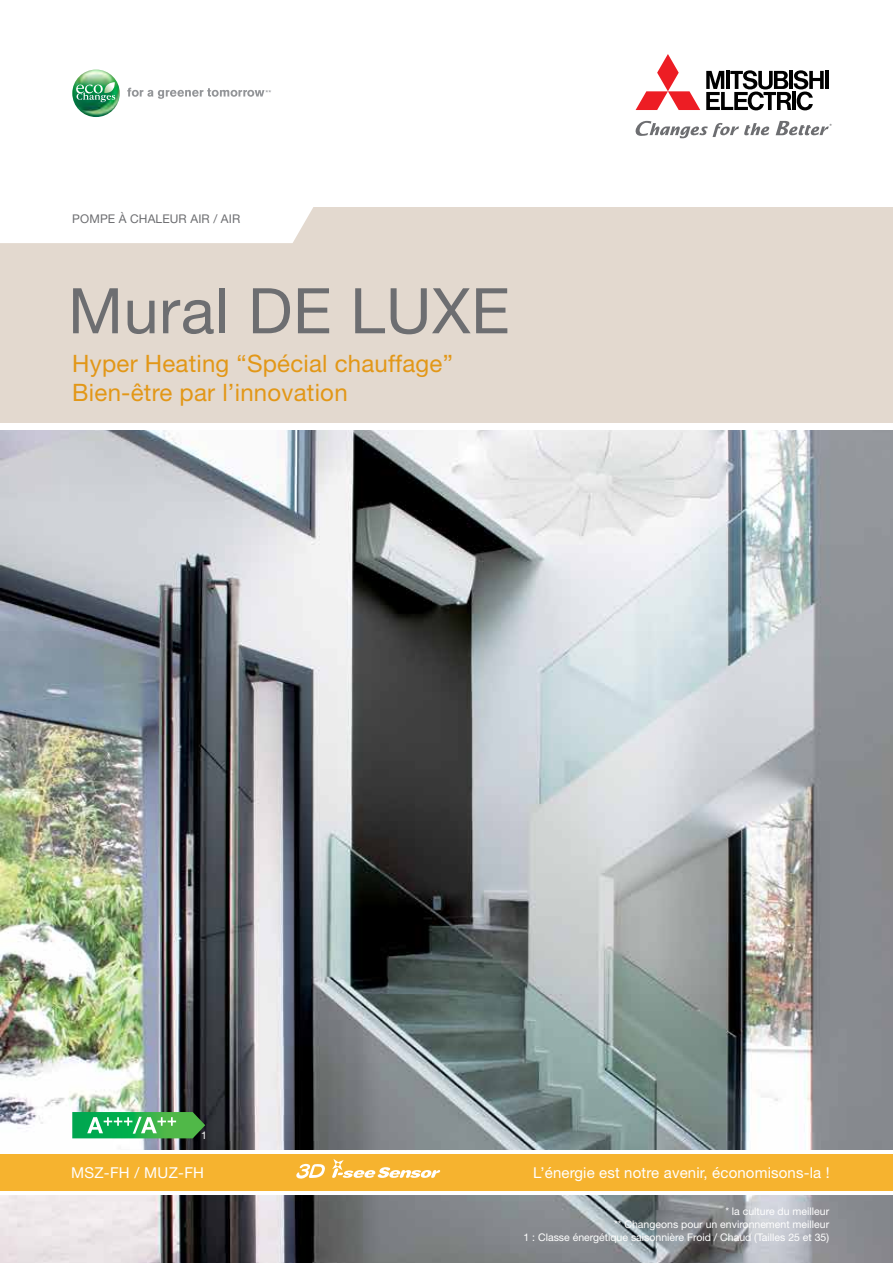
<style>
.page{position:relative;width:893px;height:1263px;background:#fff}
.page>*{position:absolute;margin:0;border:0;box-sizing:border-box;transform-origin:0 0}
.t1{font:63px "Helvetica Neue LT Pro";letter-spacing:.01em;color:#6d6e71}
.t2{font:24px/28.8px "Helvetica Neue LT Pro";letter-spacing:.01em;color:#e29717}
.t3{font:15px "Helvetica Neue LT Pro";letter-spacing:.01em;color:#fff}
.t4{font:12px "Helvetica Neue LT Pro";letter-spacing:.01em;color:#6d6e71}
.t5{font:10.5px/12.6px "Helvetica Neue LT Std";color:#fff;text-align:right}
.t6{font:8.4px "Helvetica Neue LT Pro";color:#939598}
.t7{font:7.35px "Helvetica Neue LT Pro";color:#6d6e71}
</style>
<div class="page">
<img style="left:0;top:430px;width:893px;height:833px">
<hr style="left:0;top:1150px;width:893px;height:4px;background:#fff">
<div style="left:0;top:1190px;width:893px;height:5px;background:#fff"></div>
<div style="left:0;top:1154px;width:893px;height:36px;background:#f6b32f"></div>
<div style="left:0;top:207px;width:893px;height:216px;background:#e3d9cf"></div>
<div style="left:0;top:207px;width:313px;height:36px;background:#fff"></div>
<svg style="left:127px;top:88px;width:137px;height:11px"></svg>
<img style="left:72px;top:70px;width:48px;height:47px;border-radius:24px">
<svg style="left:76px;top:82px;width:39px;height:20px"></svg>
<svg style="left:636px;top:54px;width:64px;height:56px"></svg>
<hr style="left:825px;top:71px;width:4px;height:18px;background:#000">
<svg style="left:706px;top:70px;width:118px;height:40px"></svg>
<svg style="left:776px;top:121px;width:53px;height:14px"></svg>
<svg style="left:635px;top:121px;width:134px;height:17px"></svg>
<svg style="left:332px;top:1159px;width:108px;height:19px"></svg>
<svg style="left:296px;top:1164px;width:29px;height:15px"></svg>
<svg style="left:72px;top:1112px;width:133px;height:26px;background:#3db35f"></svg>
<p class="t6" style="left:266px;top:88px;width:7px">**</p>
<p class="t4" style="left:72px;top:211px;width:169px">POMPE À CHALEUR AIR / AIR</p>
<h1 class="t1" style="left:68px;top:273px;width:443px">Mural DE LUXE</h1>
<h2 class="t2" style="left:72px;top:348px;width:382px">Hyper Heating “Spécial chauffage”<br>Bien-être par l’innovation</h2>
<p class="t5" style="left:201px;top:1129px;width:7px">1</p>
<p class="t7" style="left:830px;top:122px;width:4px">*</p>
<h3 class="t3" style="left:71px;top:1163px;width:135px">MSZ-FH / MUZ-FH</h3>
<h3 class="t3" style="left:533px;top:1163px;width:298px">L’énergie est notre avenir, économisons-la !</h3>
<p class="t5" style="left:524px;top:1205px;width:307px">* la culture du meilleur<br>** Changeons pour un environnement meilleur<br>1 : Classe énergétique saisonnière Froid / Chaud (Tailles 25 et 35)</p>
</div>
